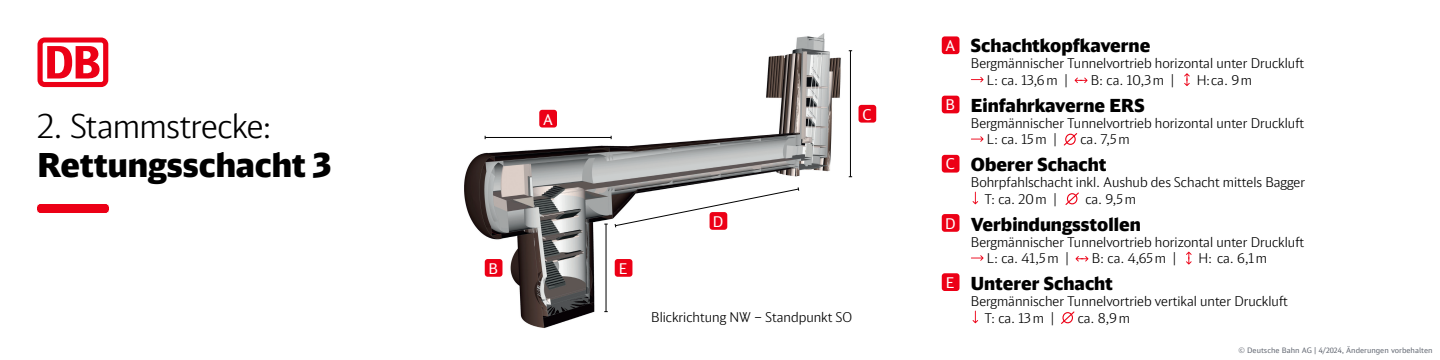
<style>
.page{position:relative;width:1440px;height:360px;background:#fff}
.page>*{position:absolute;margin:0;border:0;box-sizing:border-box;transform-origin:0 0}
.t1{font:900 33px/39.6px "DB Head";color:#000}
.t2{font:900 18px "DB Head";color:#000}
.t3{font:14.77px "DB Head";color:#fff}
.t4{font:300 13.5px "DB Head";color:#000}
.t5{font:7.5px "DB Sans Alternate";color:#646973}
.s1{font-weight:300}
</style>
<div class="page">
<img style="left:464px;top:33px;width:388px;height:295px">
<img style="left:38px;top:204px;width:70px;height:8px">
<svg style="left:973px;top:192px;width:5px;height:12px"></svg>
<svg style="left:1065px;top:192px;width:14px;height:13px"></svg>
<svg style="left:971px;top:255px;width:13px;height:6px"></svg>
<svg style="left:1076px;top:256px;width:12px;height:6px"></svg>
<svg style="left:1186px;top:252px;width:6px;height:13px"></svg>
<svg style="left:971px;top:77px;width:13px;height:5px"></svg>
<svg style="left:1075px;top:78px;width:13px;height:5px"></svg>
<svg style="left:1184px;top:73px;width:6px;height:13px"></svg>
<svg style="left:971px;top:136px;width:13px;height:6px"></svg>
<svg style="left:1063px;top:133px;width:15px;height:13px"></svg>
<svg style="left:973px;top:311px;width:5px;height:12px"></svg>
<svg style="left:1061px;top:311px;width:14px;height:13px"></svg>
<div style="left:539px;top:110px;width:18px;height:18px;background:#ec0016;border-radius:3px"></div>
<div style="left:859px;top:105px;width:17px;height:18px;background:#ec0016;border-radius:3px"></div>
<div style="left:710px;top:212px;width:17px;height:18px;background:#ec0016;border-radius:3px"></div>
<div style="left:942px;top:214px;width:18px;height:18px;background:#ec0016;border-radius:3px"></div>
<div style="left:942px;top:273px;width:18px;height:18px;background:#ec0016;border-radius:3px"></div>
<div style="left:615px;top:259px;width:17px;height:18px;background:#ec0016;border-radius:3px"></div>
<div style="left:942px;top:155px;width:18px;height:18px;background:#ec0016;border-radius:3px"></div>
<div style="left:942px;top:96px;width:18px;height:17px;background:#ec0016;border-radius:3px"></div>
<div style="left:942px;top:36px;width:18px;height:18px;background:#ec0016;border-radius:3px"></div>
<div style="left:485px;top:259px;width:17px;height:18px;background:#ec0016;border-radius:3px"></div>
<svg style="left:38px;top:38px;width:70px;height:49px"></svg>
<div style="left:43px;top:43px;width:60px;height:39px;background:#fff;border-radius:2px"></div>
<svg style="left:47px;top:46px;width:53px;height:33px"></svg>
<hr style="left:485px;top:137px;width:126px;height:1px;background:#000">
<svg style="left:614px;top:187px;width:186px;height:41px"></svg>
<hr style="left:850px;top:51px;width:1px;height:126px;background:#000">
<hr style="left:606px;top:224px;width:1px;height:88px;background:#000">
<p class="t1" style="left:38px;top:105px;width:296px"><span class="s1">2. Stammstrecke:<br></span>Rettungsschacht 3</p>
<p class="t3" style="left:489px;top:259px;width:11px">B</p>
<p class="t3" style="left:543px;top:110px;width:11px">A</p>
<p class="t3" style="left:863px;top:105px;width:11px">C</p>
<p class="t3" style="left:946px;top:36px;width:11px">A</p>
<p class="t3" style="left:946px;top:96px;width:11px">B</p>
<p class="t3" style="left:946px;top:155px;width:11px">C</p>
<p class="t3" style="left:619px;top:259px;width:10px">E</p>
<p class="t3" style="left:713px;top:212px;width:12px">D</p>
<p class="t3" style="left:945px;top:214px;width:12px">D</p>
<p class="t4" style="left:651px;top:309px;width:202px">Blickrichtung NW – Standpunkt SO</p>
<p class="t3" style="left:946px;top:273px;width:10px">E</p>
<p class="t2" style="left:971px;top:34px;width:181px">Schachtkopfkaverne</p>
<p class="t4" style="left:971px;top:55px;width:335px">Bergmännischer Tunnelvortrieb horizontal unter Druckluft</p>
<p class="t4" style="left:987px;top:71px;width:83px">L: ca. 13,6m |</p>
<p class="t4" style="left:1091px;top:71px;width:85px">B: ca. 10,3m |</p>
<p class="t4" style="left:1197px;top:71px;width:57px">H:ca. 9m</p>
<p class="t2" style="left:971px;top:94px;width:175px">Einfahrkaverne ERS</p>
<p class="t4" style="left:971px;top:115px;width:335px">Bergmännischer Tunnelvortrieb horizontal unter Druckluft</p>
<p class="t4" style="left:987px;top:131px;width:72px">L: ca. 15m |</p>
<p class="t4" style="left:1080px;top:131px;width:51px">ca. 7,5m</p>
<p class="t2" style="left:971px;top:153px;width:137px">Oberer Schacht</p>
<p class="t4" style="left:971px;top:174px;width:336px">Bohrpfahlschacht inkl. Aushub des Schacht mittels Bagger</p>
<p class="t4" style="left:985px;top:190px;width:74px">T: ca. 20m |</p>
<p class="t4" style="left:1085px;top:190px;width:52px">ca. 9,5m</p>
<p class="t2" style="left:971px;top:212px;width:171px">Verbindungsstollen</p>
<p class="t4" style="left:971px;top:234px;width:335px">Bergmännischer Tunnelvortrieb horizontal unter Druckluft</p>
<p class="t4" style="left:987px;top:250px;width:84px">L: ca. 41,5m |</p>
<p class="t4" style="left:1092px;top:250px;width:86px">B: ca. 4,65m |</p>
<p class="t4" style="left:1199px;top:250px;width:70px">H: ca. 6,1m</p>
<p class="t2" style="left:971px;top:272px;width:143px">Unterer Schacht</p>
<p class="t4" style="left:971px;top:293px;width:319px">Bergmännischer Tunnelvortrieb vertikal unter Druckluft</p>
<p class="t4" style="left:985px;top:309px;width:71px">T: ca. 13m |</p>
<p class="t4" style="left:1078px;top:309px;width:54px">ca. 8,9m</p>
<p class="t5" style="left:1238px;top:345px;width:196px">© Deutsche Bahn AG | 4/2024, Änderungen vorbehalten</p>
</div>
